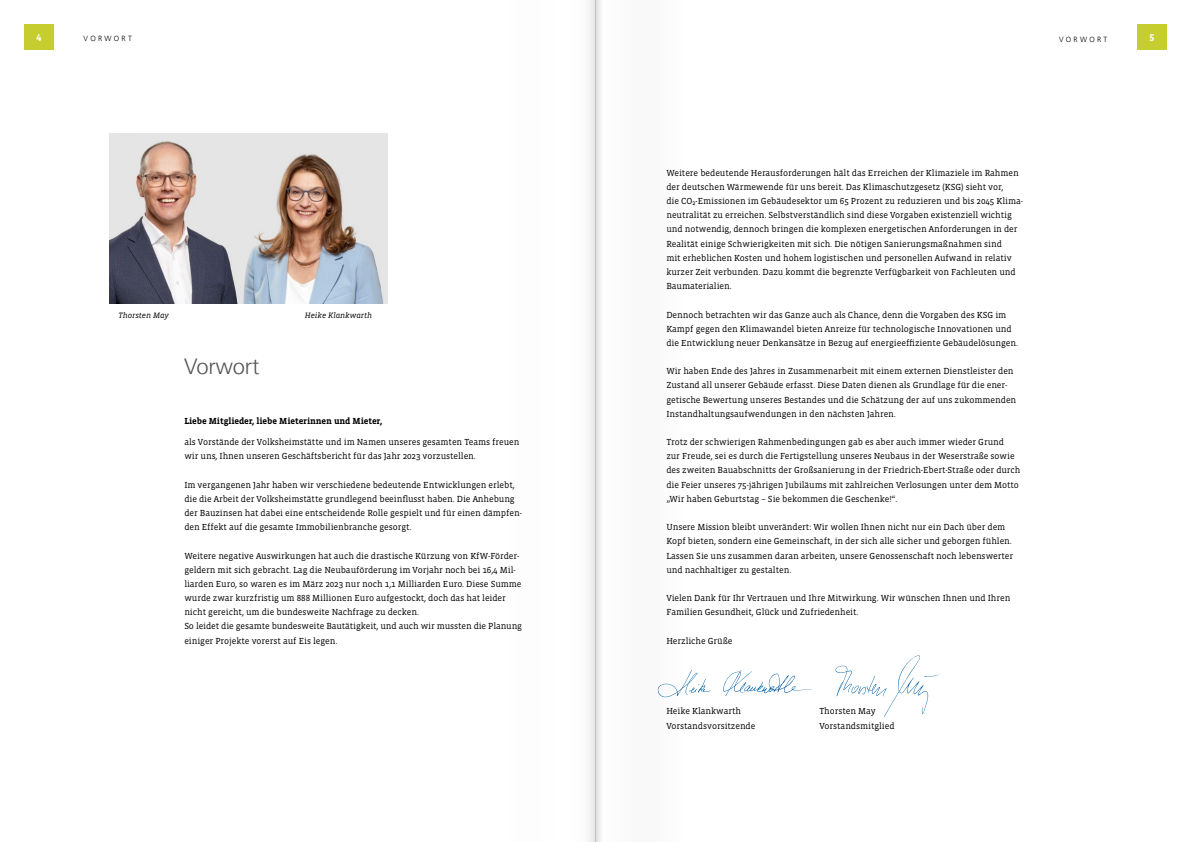
<style>
.page{position:relative;width:1191px;height:842px;background:#fff}
.page>*{position:absolute;margin:0;border:0;box-sizing:border-box;transform-origin:0 0}
.t1{font:300 22px "Frutiger LT Com";letter-spacing:-.005em;color:#565656}
.t2{font:700 10px "Vista Slab OTCE";color:#fff}
.t3{font:9px/14.2px "Vista Slab OTCE";letter-spacing:-.005em;color:#000}
.t4{font:700 9px "Vista Slab OTCE";letter-spacing:-.005em;color:#000}
.t5{font:italic 8px "Vista Slab OTCE";letter-spacing:-.005em;color:#000}
.t6{font:300 7.5px "Frutiger LT Com";letter-spacing:.3em;color:#000}
</style>
<div class="page">
<div style="left:24px;top:24px;width:30px;height:26px;background:#c6cd2f"></div>
<div style="left:1137px;top:24px;width:29px;height:26px;background:#c6cd2f"></div>
<div style="left:595px;top:0;width:89px;height:842px;background:#fafafa"></div>
<img style="left:109px;top:133px;width:278px;height:170px">
<svg style="left:723px;top:670px;width:88px;height:26px"></svg>
<svg style="left:658px;top:670px;width:52px;height:27px"></svg>
<svg style="left:835px;top:655px;width:104px;height:62px"></svg>
<p class="t2" style="left:36px;top:31px;width:6px">4</p>
<p class="t6" style="left:84px;top:34px;width:50px">VORWORT</p>
<p class="t6" style="left:1059px;top:35px;width:50px">VORWORT</p>
<p class="t2" style="left:1149px;top:31px;width:6px">5</p>
<p class="t5" style="left:118px;top:310px;width:52px">Thorsten May</p>
<p class="t5" style="left:305px;top:310px;width:69px">Heike Klankwarth</p>
<h1 class="t1" style="left:184px;top:354px;width:77px">Vorwort</h1>
<p class="t4" style="left:184px;top:416px;width:199px">Liebe Mitglieder, liebe Mieterinnen und Mieter,</p>
<p class="t3" style="left:184px;top:435px;width:337px">als Vorstände der Volksheimstätte und im Namen unseres gesamten Teams freuen wir uns, Ihnen unseren Geschäftsbericht für das Jahr 2023 vorzustellen.</p>
<p class="t3" style="left:184px;top:477px;width:339px">Im vergangenen Jahr haben wir verschiedene bedeutende Entwicklungen erlebt, die die Arbeit der Volksheimstätte grundlegend beeinflusst haben. Die Anhebung der Bauzinsen hat dabei eine entscheidende Rolle gespielt und für einen dämpfen&shy;den Effekt auf die gesamte Immobilienbranche gesorgt.</p>
<p class="t3" style="left:184px;top:548px;width:339px">Weitere negative Auswirkungen hat auch die drastische Kürzung von KfW-Förder&shy;geldern mit sich gebracht. Lag die Neubauförderung im Vorjahr noch bei 16,4 Mil&shy;liarden Euro, so waren es im März 2023 nur noch 1,1 Milliarden Euro. Diese Summe wurde zwar kurzfristig um 888 Millionen Euro aufgestockt, doch das hat leider nicht gereicht, um die bundesweite Nachfrage zu decken.<br>So leidet die gesamte bundesweite Bautätigkeit, und auch wir mussten die Planung einiger Projekte vorerst auf Eis legen.</p>
<p class="t3" style="left:666px;top:166px;width:358px">Weitere bedeutende Herausforderungen hält das Erreichen der Klimaziele im Rahmen der deutschen Wärmewende für uns bereit. Das Klimaschutzgesetz (KSG) sieht vor,<br>die CO2-Emissionen im Gebäudesektor um 65 Prozent zu reduzieren und bis 2045 Klima&shy;neutralität zu erreichen. Selbstverständlich sind diese Vorgaben existenziell wichtig und notwendig, dennoch bringen die komplexen energetischen Anforderungen in der Realität einige Schwierigkeiten mit sich. Die nötigen Sanierungsmaßnahmen sind<br>mit erheblichen Kosten und hohem logistischen und personellen Aufwand in relativ kurzer Zeit verbunden. Dazu kommt die begrenzte Verfügbarkeit von Fachleuten und Baumaterialien.</p>
<p class="t3" style="left:666px;top:307px;width:353px">Dennoch betrachten wir das Ganze auch als Chance, denn die Vorgaben des KSG im<br>Kampf gegen den Klimawandel bieten Anreize für technologische Innovationen und die Entwicklung neuer Denkansätze in Bezug auf energieeffiziente Gebäudelösungen.</p>
<p class="t3" style="left:666px;top:364px;width:351px">Wir haben Ende des Jahres in Zusammenarbeit mit einem externen Dienstleister den Zustand all unserer Gebäude erfasst. Diese Daten dienen als Grundlage für die ener&shy;getische Bewertung unseres Bestandes und die Schätzung der auf uns zukommenden Instandhaltungsaufwendungen in den nächsten Jahren.</p>
<p class="t3" style="left:666px;top:435px;width:356px">Trotz der schwierigen Rahmenbedingungen gab es aber auch immer wieder Grund<br>zur Freude, sei es durch die Fertigstellung unseres Neubaus in der Weserstraße sowie des zweiten Bauabschnitts der Großsanierung in der Friedrich-Ebert-Straße oder durch die Feier unseres 75-jährigen Jubiläums mit zahlreichen Verlosungen unter dem Motto „Wir haben Geburtstag – Sie bekommen die Geschenke!“.</p>
<p class="t3" style="left:666px;top:520px;width:348px">Unsere Mission bleibt unverändert: Wir wollen Ihnen nicht nur ein Dach über dem Kopf bieten, sondern eine Gemeinschaft, in der sich alle sicher und geborgen fühlen.<br>Lassen Sie uns zusammen daran arbeiten, unsere Genossenschaft noch lebenswerter und nachhaltiger zu gestalten.</p>
<p class="t3" style="left:666px;top:591px;width:345px">Vielen Dank für Ihr Vertrauen und Ihre Mitwirkung. Wir wünschen Ihnen und Ihren<br>Familien Gesundheit, Glück und Zufriedenheit.</p>
<p class="t3" style="left:666px;top:633px;width:68px">Herzliche Grüße</p>
<p class="t3" style="left:666px;top:704px;width:76px">Heike Klankwarth</p>
<p class="t3" style="left:819px;top:704px;width:58px">Thorsten May</p>
<p class="t3" style="left:666px;top:718px;width:91px">Vorstandsvorsitzende</p>
<p class="t3" style="left:819px;top:718px;width:77px">Vorstandsmitglied</p>
</div>
